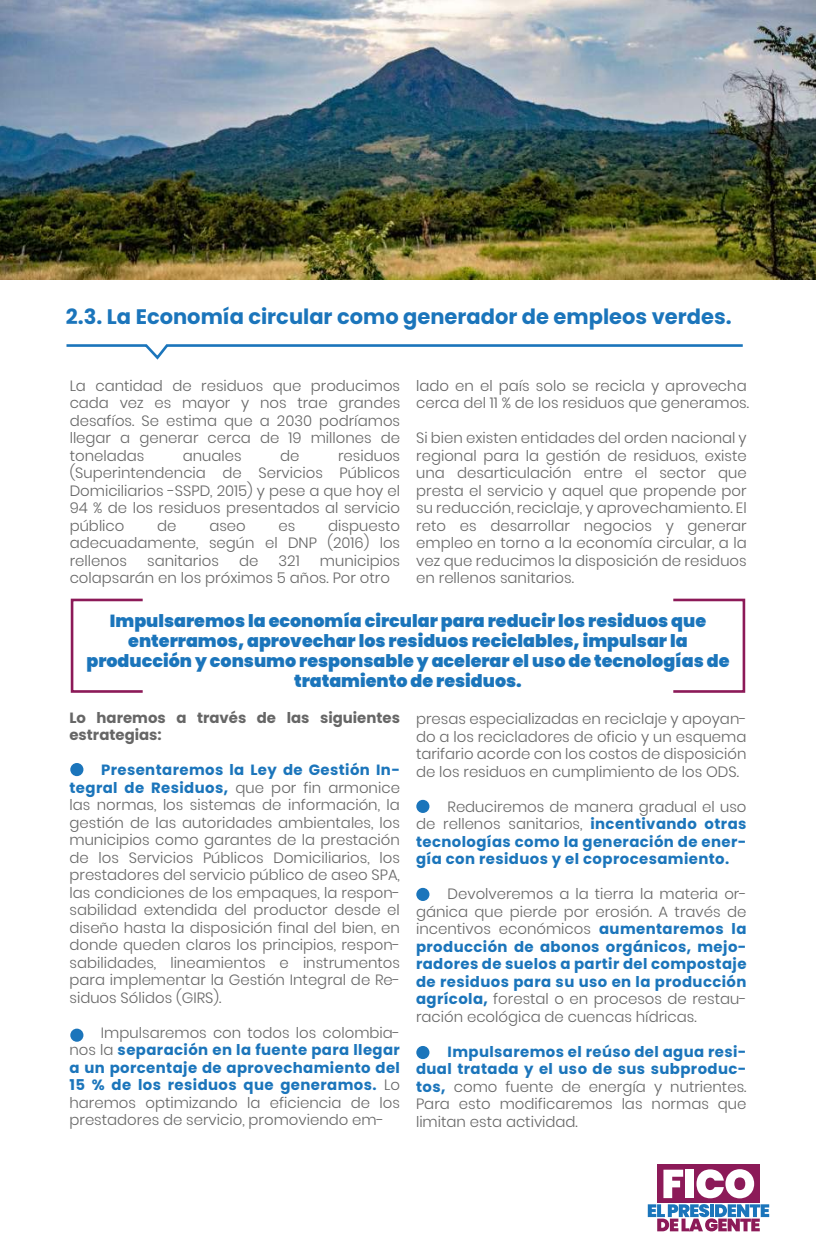
<style>
.page{position:relative;width:816px;height:1256px;background:#fff}
.page>*{position:absolute;margin:0;border:0;box-sizing:border-box;transform-origin:0 0}
.t1{font:700 21px "Poppins";color:#1b75bb}
.t2{font:900 17.5px/20.1px "Poppins";color:#1b75bb;text-align:center}
.t3{font:300 14.88px/17.5px "Poppins";color:#666;text-align:justify}
.t4{font:700 14.88px/17.5px "Poppins";letter-spacing:.025em;color:#1b75bb;text-align:justify}
.t5{font:700 14.88px/17.5px "Poppins";color:#666}
.s1{font-weight:700;color:#1b75bb}
.s2{font-weight:300;color:#666}
</style>
<div class="page">
<div style="left:70px;top:763px;width:13px;height:13px;background:#1b75bb;border-radius:50%"></div>
<div style="left:416px;top:800px;width:13px;height:13px;background:#1b75bb;border-radius:50%"></div>
<div style="left:416px;top:888px;width:13px;height:13px;background:#1b75bb;border-radius:50%"></div>
<div style="left:416px;top:1046px;width:13px;height:13px;background:#1b75bb;border-radius:50%"></div>
<div style="left:70px;top:1028px;width:13px;height:14px;background:#1b75bb;border-radius:50%"></div>
<svg style="left:66px;top:344px;width:677px;height:16px"></svg>
<div style="left:71px;top:599px;width:73px;height:94px;border:3px solid #8c1a58"></div>
<div style="left:672px;top:599px;width:73px;height:94px;border:3px solid #8c1a58"></div>
<div style="left:657px;top:1164px;width:103px;height:38px;background:#8c1a58"></div>
<svg style="left:663px;top:1170px;width:20px;height:28px"></svg>
<div style="left:685px;top:1170px;width:9px;height:28px;background:#fff"></div>
<svg style="left:696px;top:1169px;width:58px;height:29px"></svg>
<svg style="left:647px;top:1204px;width:122px;height:27px"></svg>
<img style="left:0;top:0;width:816px;height:280px">
<h1 class="t1" style="left:66px;top:305px;width:667px">2.3. La Economía circular como generador de empleos verdes.</h1>
<p class="t3" style="left:416px;top:377px;width:334px">lado en el país solo se recicla y aprovecha cerca del 11 % de los residuos que generamos.</p>
<p class="t3" style="left:416px;top:429px;width:332px">Si bien existen entidades del orden nacional y regional para la gestión de residuos, existe una desarticulación entre el sector que presta el servicio y aquel que propende por su reducción, reciclaje, y aprovechamiento. El reto es desarrollar negocios y generar empleo en torno a la economía circular, a la vez que reducimos la disposición de residuos en rellenos sanitarios.</p>
<p class="t3" style="left:70px;top:377px;width:332px">La cantidad de residuos que producimos cada vez es mayor y nos trae grandes desafíos. Se estima que a 2030 podríamos llegar a generar cerca de 19 millones de toneladas</p>
<p class="t3" style="left:70px;top:447px;width:332px;text-indent:268px">residuos (Superintendencia de Servicios Públicos Domiciliarios -SSPD, 2015) y pese a que hoy el 94 % de los residuos presentados al servicio público</p>
<p class="t3" style="left:183px;top:447px;width:60px">anuales</p>
<p class="t3" style="left:280px;top:447px;width:21px">de</p>
<p class="t3" style="left:70px;top:517px;width:332px;text-indent:258px">dispuesto adecuadamente, según el DNP (2016) los rellenos</p>
<p class="t3" style="left:157px;top:517px;width:21px">de</p>
<p class="t3" style="left:209px;top:517px;width:38px">aseo</p>
<p class="t3" style="left:278px;top:517px;width:18px">es</p>
<p class="t3" style="left:70px;top:552px;width:332px;text-indent:250px">municipios colapsarán en los próximos 5 años. Por otro</p>
<p class="t2" style="left:86px;top:610px;width:644px">Impulsaremos la economía circular para reducir los residuos que enterramos, aprovechar los residuos reciclables, impulsar la producción y consumo responsable y acelerar el uso de tecnologías de tratamiento de residuos.</p>
<p class="t3" style="left:147px;top:552px;width:73px">sanitarios</p>
<p class="t3" style="left:239px;top:552px;width:21px">de</p>
<p class="t3" style="left:278px;top:552px;width:23px">321</p>
<p class="t5" style="left:69px;top:709px;width:332px">Lo haremos a través de las siguientes estrategias:</p>
<p class="t3" style="left:69px;top:761px;width:332px;text-indent:32px"><span class="s1">Presentaremos la Ley de Gestión In&shy;tegral de Residuos,</span> que por fin armonice las normas, los sistemas de información, la gestión de las autoridades ambientales, los municipios como garantes de la prestación de los Servicios Públicos Domiciliarios, los prestadores del servicio público de aseo SPA, las condiciones de los empaques, la respon&shy;sabilidad extendida del productor desde el diseño hasta la disposición final del bien, en donde queden claros los principios, respon&shy;sabilidades, lineamientos e instrumentos para implementar la Gestión Integral de Re&shy;siduos Sólidos (GIRS).</p>
<p class="t3" style="left:69px;top:1024px;width:332px;text-indent:32px">Impulsaremos con todos los colombia&shy;nos la <span class="s1">separación en la fuente para llegar a un porcentaje de aprovechamiento del 15 % de los residuos que generamos.</span> Lo haremos optimizando la eficiencia de los prestadores de servicio, promoviendo em-</p>
<p class="t3" style="left:416px;top:710px;width:332px">presas especializadas en reciclaje y apoyan&shy;do a los recicladores de oficio y un esquema tarifario acorde con los costos de disposición de los residuos en cumplimiento de los ODS.</p>
<p class="t4" style="left:416px;top:798px;width:332px;text-indent:32px"><span class="s2">Reduciremos de manera gradual el uso de rellenos sanitarios,</span> incentivando otras tecnologías como la generación de ener&shy;gía con residuos y el coprocesamiento.</p>
<p class="t3" style="left:416px;top:885px;width:332px;text-indent:32px">Devolveremos a la tierra la materia or&shy;gánica que pierde por erosión. A través de incentivos económicos <span class="s1">aumentaremos la producción de abonos orgánicos, mejo&shy;radores de suelos a partir del compostaje de residuos para su uso en la producción agrícola,</span> forestal o en procesos de restau&shy;ración ecológica de cuencas hídricas.</p>
<p class="t3" style="left:416px;top:1043px;width:332px;text-indent:32px"><span class="s1">Impulsaremos el reúso del agua resi&shy;dual tratada y el uso de sus subproduc&shy;tos,</span> como fuente de energía y nutrientes.<br>Para esto modificaremos las normas que limitan esta actividad.</p>
</div>
